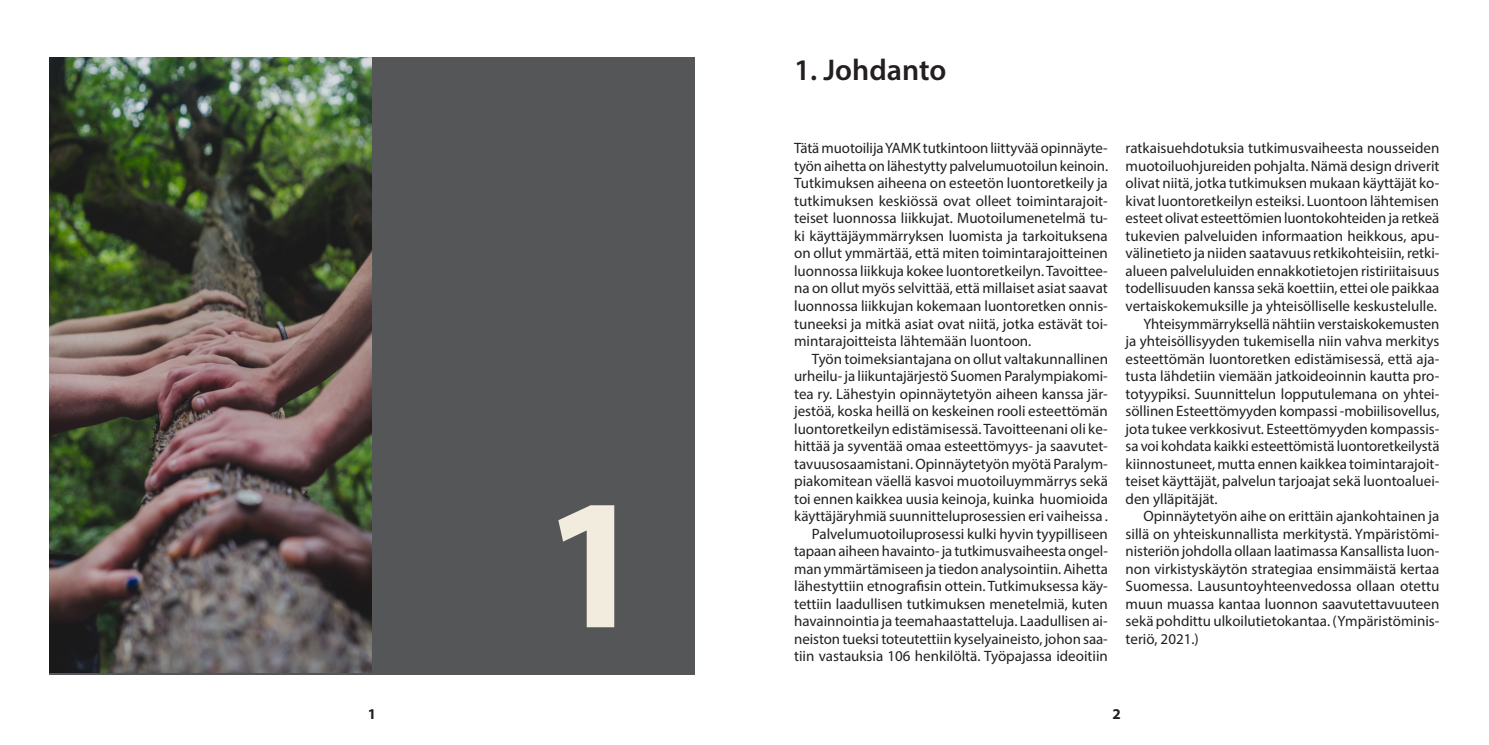
<style>
.page{position:relative;width:1489px;height:745px;background:#fff}
.page>*{position:absolute;margin:0;border:0;box-sizing:border-box;transform-origin:0 0}
.Asiaotsikko_numero{font:700 187.5px "Myriad Pro";color:#f2ecde}
.Oppari_otsikot{font:600 30px "Myriad Pro";color:#231f20}
.Perusleipä{font:15px/17.5px "Myriad Pro";color:#231f20;text-align:justify}
.Perusleipä_eka_kappa{font:15px/17.5px "Myriad Pro";color:#231f20;text-align:justify}
.Perusleipä-2{font:700 15px "Myriad Pro";color:#231f20}
</style>
<div class="page">
<div style="left:50px;top:57px;width:644px;height:617px;background:#555658"></div>
<img style="left:50px;top:57px;width:321px;height:615px">
<p class="Asiaotsikko_numero" style="left:542px;top:441px;width:106px">1</p>
<p class="Oppari_otsikot" style="left:794px;top:50px;width:154px">1. Johdanto</p>
<p class="Perusleipä_eka_kappa" style="left:794px;top:139px;width:315px">Tätä muotoilija YAMK tutkintoon liittyvää opinnäyte&shy;työn aihetta on lähestytty palvelumuotoilun keinoin.<br>Tutkimuksen aiheena on esteetön luontoretkeily ja tutkimuksen keskiössä ovat olleet toimintarajoit&shy;teiset luonnossa liikkujat. Muotoilumenetelmä tu&shy;ki käyttäjäymmärryksen luomista ja tarkoituksena on ollut ymmärtää, että miten toimintarajoitteinen luonnossa liikkuja kokee luontoretkeilyn. Tavoittee&shy;na on ollut myös selvittää, että millaiset asiat saavat luonnossa liikkujan kokemaan luontoretken onnis&shy;tuneeksi ja mitkä asiat ovat niitä, jotka estävät toi&shy;mintarajoitteista lähtemään luontoon.</p>
<p class="Perusleipä" style="left:794px;top:349px;width:315px;text-indent:18px">Työn toimeksiantajana on ollut valtakunnallinen urheilu- ja liikuntajärjestö Suomen Paralympiakomi&shy;tea ry. Lähestyin opinnäytetyön aiheen kanssa jär&shy;jestöä, koska heillä on keskeinen rooli esteettömän luontoretkeilyn edistämisessä. Tavoitteenani oli ke&shy;hittää ja syventää omaa esteettömyys- ja saavutet&shy;tavuusosaamistani. Opinnäytetyön myötä Paralym&shy;piakomitean väellä kasvoi muotoiluymmärrys sekä toi ennen kaikkea uusia keinoja, kuinka huomioida käyttäjäryhmiä suunnitteluprosessien eri vaiheissa .</p>
<p class="Perusleipä" style="left:794px;top:524px;width:315px;text-indent:18px">Palvelumuotoiluprosessi kulki hyvin tyypilliseen tapaan aiheen havainto- ja tutkimusvaiheesta ongel&shy;man ymmärtämiseen ja tiedon analysointiin. Aihetta lähestyttiin etnografisin ottein. Tutkimuksessa käy&shy;tettiin laadullisen tutkimuksen menetelmiä, kuten havainnointia ja teemahaastatteluja. Laadullisen ai&shy;neiston tueksi toteutettiin kyselyaineisto, johon saa&shy;tiin vastauksia 106 henkilöltä. Työpajassa ideoitiin</p>
<p class="Perusleipä" style="left:1125px;top:139px;width:315px">ratkaisuehdotuksia tutkimusvaiheesta nousseiden muotoiluohjureiden pohjalta. Nämä design driverit olivat niitä, jotka tutkimuksen mukaan käyttäjät ko&shy;kivat luontoretkeilyn esteiksi. Luontoon lähtemisen esteet olivat esteettömien luontokohteiden ja retkeä tukevien palveluiden informaation heikkous, apu&shy;välinetieto ja niiden saatavuus retkikohteisiin, retki&shy;alueen palveluluiden ennakkotietojen ristiriitaisuus todellisuuden kanssa sekä koettiin, ettei ole paikkaa vertaiskokemuksille ja yhteisölliselle keskustelulle.</p>
<p class="Perusleipä" style="left:1125px;top:314px;width:315px;text-indent:18px">Yhteisymmärryksellä nähtiin verstaiskokemusten ja yhteisöllisyyden tukemisella niin vahva merkitys esteettömän luontoretken edistämisessä, että aja&shy;tusta lähdetiin viemään jatkoideoinnin kautta pro&shy;totyypiksi. Suunnittelun lopputulemana on yhtei&shy;söllinen Esteettömyyden kompassi -mobiilisovellus, jota tukee verkkosivut. Esteettömyyden kompassis&shy;sa voi kohdata kaikki esteettömistä luontoretkeilystä kiinnostuneet, mutta ennen kaikkea toimintarajoit&shy;teiset käyttäjät, palvelun tarjoajat sekä luontoaluei&shy;den ylläpitäjät.</p>
<p class="Perusleipä" style="left:1125px;top:507px;width:315px;text-indent:18px">Opinnäytetyön aihe on erittäin ajankohtainen ja sillä on yhteiskunnallista merkitystä. Ympäristömi&shy;nisteriön johdolla ollaan laatimassa Kansallista luon&shy;non virkistyskäytön strategiaa ensimmäistä kertaa Suomessa. Lausuntoyhteenvedossa ollaan otettu muun muassa kantaa luonnon saavutettavuuteen sekä pohdittu ulkoilutietokantaa. (Ympäristöminis&shy;teriö, 2021.)</p>
<p class="Perusleipä-2" style="left:368px;top:703px;width:10px">1</p>
<p class="Perusleipä-2" style="left:1112px;top:703px;width:10px">2</p>
</div>
